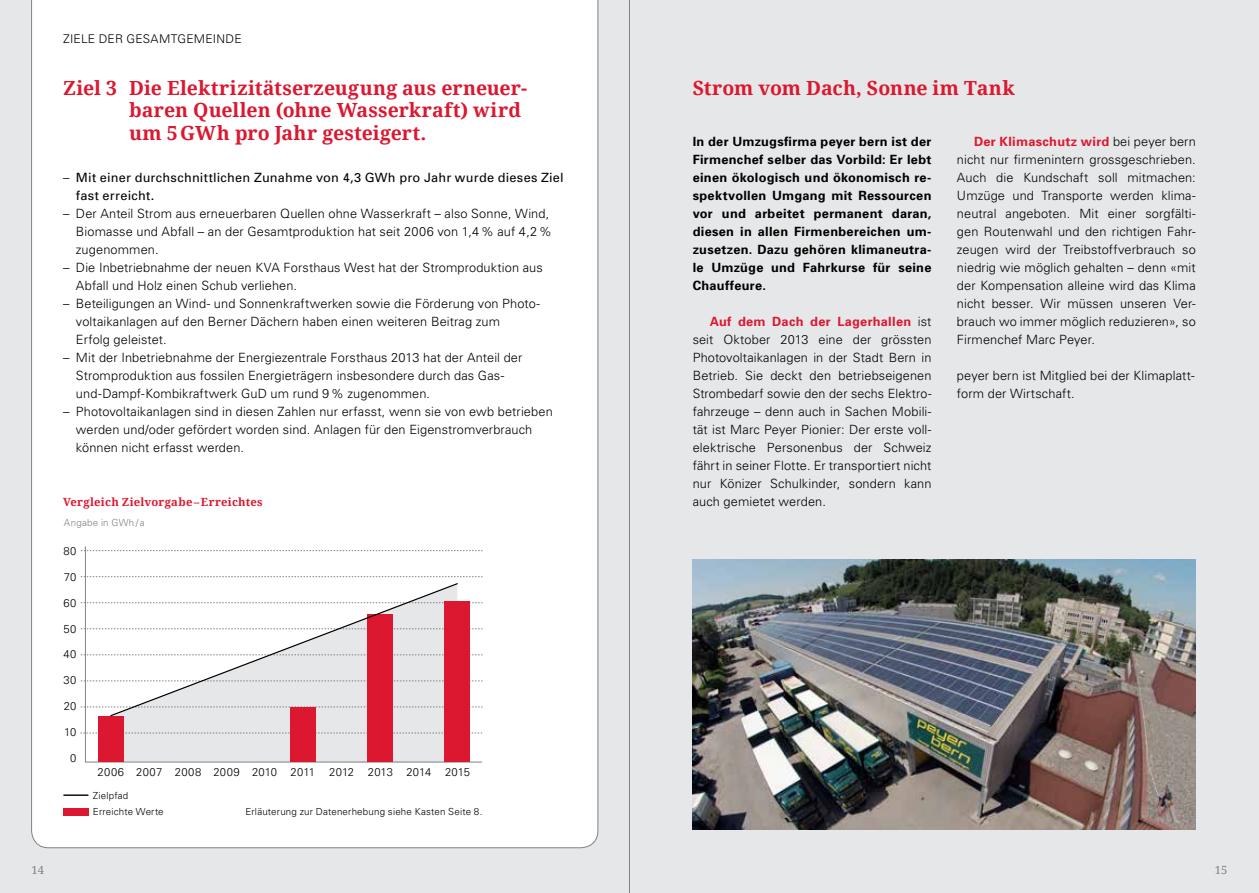
<style>
.page{position:relative;width:1259px;height:893px;background:#e6e7e8}
.page>*{position:absolute;margin:0;border:0;box-sizing:border-box;transform-origin:0 0}
.t1{font:700 19.5px/22.5px "Droid Serif";color:#db1830}
.t2{font:300 12.75px/18px "Univers";letter-spacing:.01em;color:#000}
.t3{font:700 12.75px/18px "Univers";letter-spacing:.02em;color:#000;text-align:justify}
.t4{font:12.75px/18px "Univers";letter-spacing:.02em;color:#000}
.t5{font:300 12px "Univers";letter-spacing:.02em;color:#000}
.t6{font:300 11.25px "Univers";letter-spacing:.025em;color:#000}
.t7{font:700 11.25px "Droid Serif";letter-spacing:.02em;color:#db1830}
.t8{font:11.25px "Droid Serif";color:#808285}
.t9{font:300 9.75px/16.5px "Univers";letter-spacing:.02em;color:#000}
.t10{font:300 9.75px "Univers";letter-spacing:.025em;color:#808285}
.s1{font-weight:300}
.s2{font-weight:700;color:#db1830}
</style>
<div class="page">
<div style="left:31px;top:0;width:567px;height:848px;background:#fff"></div>
<img style="left:692px;top:560px;width:503px;height:270px">
<svg style="left:85px;top:546px;width:398px;height:217px"></svg>
<svg style="left:81px;top:550px;width:401px;height:1px"></svg>
<svg style="left:81px;top:576px;width:401px;height:1px"></svg>
<svg style="left:81px;top:602px;width:401px;height:1px"></svg>
<svg style="left:81px;top:628px;width:401px;height:1px"></svg>
<svg style="left:81px;top:655px;width:401px;height:1px"></svg>
<svg style="left:81px;top:681px;width:401px;height:1px"></svg>
<svg style="left:81px;top:707px;width:401px;height:1px"></svg>
<svg style="left:80px;top:733px;width:402px;height:1px"></svg>
<div style="left:98px;top:716px;width:25px;height:46px;background:#db1830"></div>
<div style="left:290px;top:707px;width:26px;height:55px;background:#db1830"></div>
<div style="left:367px;top:615px;width:25px;height:147px;background:#db1830"></div>
<div style="left:444px;top:601px;width:25px;height:161px;background:#db1830"></div>
<svg style="left:109px;top:582px;width:350px;height:135px"></svg>
<hr style="left:64px;top:794px;width:24px;height:2px;background:#000">
<div style="left:63px;top:808px;width:26px;height:7px;background:#db1830"></div>
<hr style="left:629px;top:0;width:1px;height:893px;background:#808285">
<p class="t5" style="left:63px;top:31px;width:180px">Ziele der gesamtgemeinde</p>
<h1 class="t1" style="left:63px;top:77px;width:464px">Ziel 3 Die Elektrizitätserzeugung aus erneuer-</h1>
<h1 class="t1" style="left:692px;top:77px;width:323px">Strom vom Dach, Sonne im Tank</h1>
<h1 class="t1" style="left:129px;top:99px;width:393px">baren Quellen (ohne Wasserkraft) wird um 5GWh pro Jahr gesteigert.</h1>
<p class="t4" style="left:76px;top:168px;width:489px;text-indent:-13px"><span class="s1">–</span> Mit einer durchschnittlichen Zunahme von 4,3 GWh pro Jahr wurde dieses Ziel fast erreicht.</p>
<p class="t2" style="left:76px;top:204px;width:477px;text-indent:-13px">– Der Anteil Strom aus erneuerbaren Quellen ohne Wasserkraft – also Sonne, Wind,<br>Biomasse und Abfall – an der Gesamtproduktion hat seit 2006 von 1,4% auf 4,2% zugenommen.</p>
<p class="t2" style="left:76px;top:258px;width:468px;text-indent:-13px">– Die Inbetriebnahme der neuen KVA Forsthaus West hat der Stromproduktion aus<br>Abfall und Holz einen Schub verliehen.</p>
<p class="t2" style="left:76px;top:294px;width:465px;text-indent:-13px">– Beteiligungen an Wind- und Sonnenkraftwerken sowie die Förderung von Photo&shy;voltaikanlagen auf den Berner Dächern haben einen weiteren Beitrag zum<br>Erfolg geleistet.</p>
<p class="t2" style="left:76px;top:348px;width:448px;text-indent:-13px">– Mit der Inbetriebnahme der Energiezentrale Forsthaus 2013 hat der Anteil der<br>Stromproduktion aus fossilen Energieträgern insbesondere durch das Gas&shy;und-Dampf-Kombikraftwerk GuD um rund 9% zugenommen.</p>
<p class="t2" style="left:76px;top:402px;width:478px;text-indent:-13px">– Photovoltaikanlagen sind in diesen Zahlen nur erfasst, wenn sie von ewb betrieben werden und/oder gefördert worden sind. Anlagen für den Eigenstromverbrauch können nicht erfasst werden.</p>
<p class="t3" style="left:692px;top:132px;width:240px">In der Umzugsfirma peyer bern ist der Firmenchef selber das Vorbild: Er lebt einen ökologisch und ökonomisch re&shy;spektvollen Umgang mit Ressourcen vor und arbeitet permanent daran, diesen in allen Firmenbereichen um&shy;zusetzen. Dazu gehören klimaneutra&shy;le Umzüge und Fahrkurse für seine Chauffeure.</p>
<p class="t2" style="left:692px;top:312px;width:240px;text-align:justify;text-indent:17px"><span class="s2">Auf dem Dach der Lagerhallen</span> ist seit Oktober 2013 eine der grössten Photovoltaikanlagen in der Stadt Bern in Betrieb. Sie deckt den betriebseigenen Strombedarf sowie den der sechs Elektro&shy;fahrzeuge – denn auch in Sachen Mobili&shy;tät ist Marc Peyer Pionier: Der erste voll&shy;elektrische Personenbus der Schweiz fährt in seiner Flotte. Er transportiert nicht nur Könizer Schulkinder, sondern kann auch gemietet werden.</p>
<p class="t2" style="left:957px;top:132px;width:240px;text-align:justify;text-indent:17px"><span class="s2">Der Klimaschutz wird</span> bei peyer bern nicht nur firmenintern grossgeschrieben.<br>Auch die Kundschaft soll mitmachen:<br>Umzüge und Transporte werden klima&shy;neutral angeboten. Mit einer sorgfälti&shy;gen Routenwahl und den richtigen Fahr&shy;zeugen wird der Treibstoffverbrauch so niedrig wie möglich gehalten – denn «mit der Kompensation alleine wird das Klima nicht besser. Wir müssen unseren Ver&shy;brauch wo immer möglich reduzieren», so Firmenchef Marc Peyer.</p>
<p class="t2" style="left:957px;top:366px;width:239px">peyer bern ist Mitglied bei der Klimaplatt&shy;form der Wirtschaft.</p>
<p class="t7" style="left:63px;top:495px;width:201px">Vergleich Zielvorgabe–Erreichtes</p>
<p class="t10" style="left:64px;top:517px;width:82px">Angabe in GWh/a</p>
<p class="t6" style="left:63px;top:544px;width:15px">80</p>
<p class="t6" style="left:64px;top:570px;width:14px">70</p>
<p class="t6" style="left:63px;top:596px;width:15px">60</p>
<p class="t6" style="left:64px;top:622px;width:14px">50</p>
<p class="t6" style="left:63px;top:648px;width:15px">40</p>
<p class="t6" style="left:64px;top:674px;width:14px">30</p>
<p class="t6" style="left:64px;top:700px;width:14px">20</p>
<p class="t6" style="left:64px;top:726px;width:14px">10</p>
<p class="t6" style="left:70px;top:752px;width:8px">0</p>
<p class="t6" style="left:98px;top:765px;width:374px">2006 2007 2008 2009 2010 2011 2012 2013 2014 2015</p>
<p class="t9" style="left:93px;top:787px;width:72px">Zielpfad<br>Erreichte Werte</p>
<p class="t9" style="left:245px;top:803px;width:238px">Erläuterung zur Datenerhebung siehe Kasten Seite 8.</p>
<p class="t8" style="left:32px;top:864px;width:14px">14</p>
<p class="t8" style="left:1214px;top:864px;width:14px">15</p>
</div>
